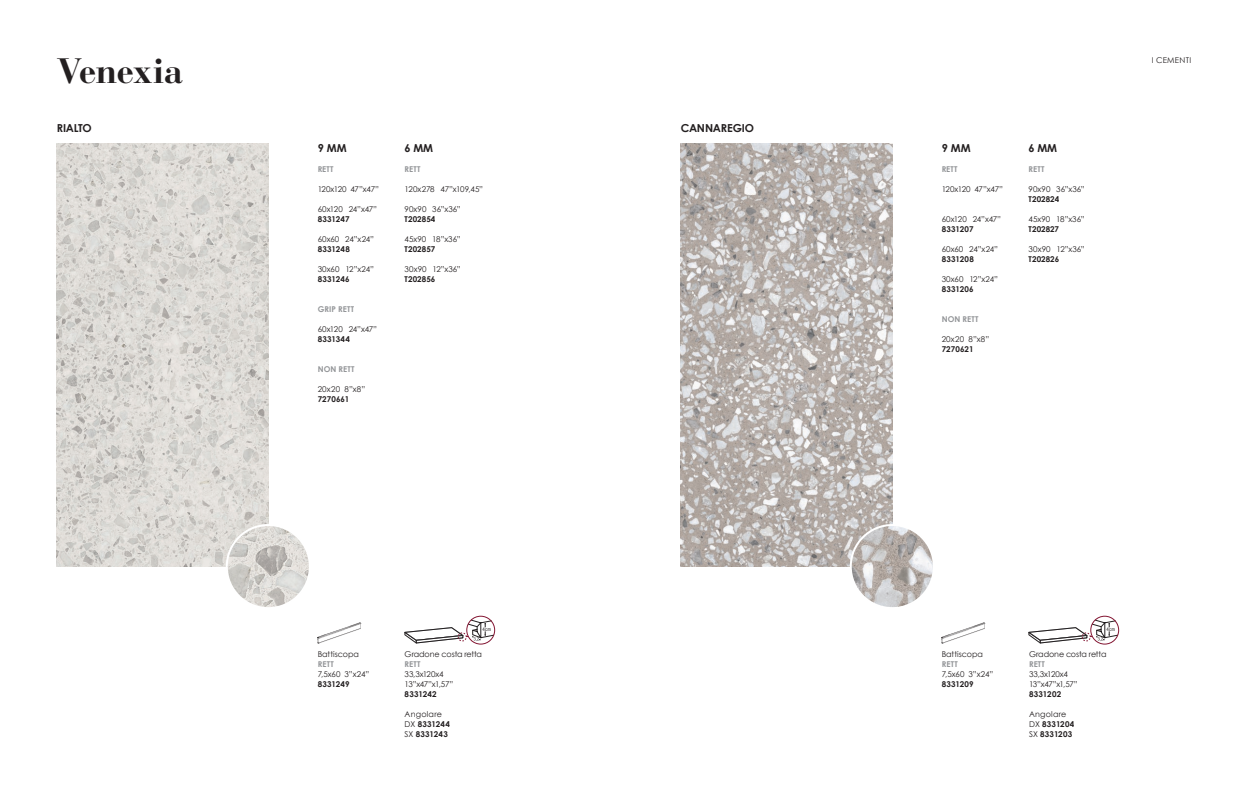
<style>
.page{position:relative;width:1248px;height:794px;background:#fff}
.page>*{position:absolute;margin:0;border:0;box-sizing:border-box;transform-origin:0 0}
.t1{font:700 35px "Bauer Bodoni Std";letter-spacing:-.02em;color:#231f20}
.t2{font:700 11px "Century Gothic";letter-spacing:-.01em;color:#231f20}
.t3{font:8px "Century Gothic";letter-spacing:-.005em;color:#231f20}
.t4{font:700 8px "Century Gothic";letter-spacing:.01em;color:#231f20}
.t5{font:700 8px "Century Gothic";letter-spacing:.01em;color:#939598}
.t6{font:700 8px/10px "Century Gothic";letter-spacing:.035em;color:#231f20}
.t7{font:8px/10px "Century Gothic";letter-spacing:-.035em;color:#231f20}
.t8{font:700 8px/10px "Century Gothic";letter-spacing:.03em;color:#231f20}
.t9{font:8px "Century Gothic";letter-spacing:-.04em;color:#231f20}
.t10{font:8px "Century Gothic";letter-spacing:.035em;color:#231f20}
.t11{font:condensed 5px "Helvetica Neue LT Std";color:#231f20}
.s1{font-weight:400}
</style>
<div class="page">
<img style="left:57px;top:144px;width:211px;height:422px">
<img style="left:680px;top:144px;width:212px;height:422px">
<img style="left:227px;top:525px;width:83px;height:83px;border-radius:42px">
<div style="left:226px;top:524px;width:85px;height:85px;border:2px solid #fff;border-radius:50%"></div>
<img style="left:850px;top:525px;width:83px;height:83px;border-radius:42px">
<div style="left:849px;top:524px;width:85px;height:85px;border:2px solid #fff;border-radius:50%"></div>
<svg style="left:317px;top:622px;width:45px;height:22px"></svg>
<svg style="left:941px;top:622px;width:44px;height:22px"></svg>
<svg style="left:404px;top:620px;width:90px;height:23px"></svg>
<div style="left:466px;top:616px;width:29px;height:28px;border:1px solid #831532;border-radius:50%"></div>
<svg style="left:1028px;top:620px;width:89px;height:23px"></svg>
<div style="left:1090px;top:616px;width:28px;height:28px;border:1px solid #831532;border-radius:50%"></div>
<h1 class="t1" style="left:57px;top:50px;width:128px">Venexia</h1>
<h2 class="t2" style="left:57px;top:121px;width:36px">RIALTO</h2>
<h2 class="t2" style="left:680px;top:121px;width:75px">CANNAREGIO</h2>
<h2 class="t2" style="left:317px;top:141px;width:30px">9 MM</h2>
<p class="t5" style="left:317px;top:164px;width:17px">RETT</p>
<p class="t9" style="left:317px;top:184px;width:63px">120x120 47”x47”</p>
<p class="t3" style="left:317px;top:204px;width:61px">60x120 24”x47”</p>
<p class="t4" style="left:317px;top:214px;width:33px">8331247</p>
<p class="t3" style="left:317px;top:234px;width:58px">60x60 24”x24”</p>
<p class="t8" style="left:317px;top:244px;width:34px">8331248</p>
<p class="t3" style="left:317px;top:264px;width:58px">30x60 12”x24”</p>
<p class="t4" style="left:317px;top:274px;width:34px">8331246</p>
<p class="t5" style="left:317px;top:304px;width:38px">GRIP RETT</p>
<p class="t3" style="left:317px;top:324px;width:61px">60x120 24”x47”</p>
<p class="t6" style="left:317px;top:334px;width:34px">8331344</p>
<p class="t5" style="left:317px;top:364px;width:38px">NON RETT</p>
<p class="t3" style="left:317px;top:384px;width:49px">20x20 8”x8”</p>
<p class="t4" style="left:317px;top:394px;width:33px">7270661</p>
<h2 class="t2" style="left:404px;top:141px;width:30px">6 MM</h2>
<p class="t5" style="left:404px;top:164px;width:17px">RETT</p>
<p class="t3" style="left:404px;top:184px;width:80px">120x278 47”x109,45”</p>
<p class="t3" style="left:404px;top:204px;width:58px">90x90 36”x36”</p>
<p class="t4" style="left:404px;top:214px;width:32px">T202854</p>
<p class="t3" style="left:404px;top:234px;width:57px">45x90 18”x36”</p>
<p class="t4" style="left:404px;top:244px;width:32px">T202857</p>
<p class="t3" style="left:404px;top:264px;width:58px">30x90 12”x36”</p>
<p class="t4" style="left:404px;top:274px;width:32px">T202856</p>
<h2 class="t2" style="left:941px;top:141px;width:30px">9 MM</h2>
<p class="t5" style="left:941px;top:164px;width:17px">RETT</p>
<p class="t9" style="left:941px;top:184px;width:63px">120x120 47”x47”</p>
<p class="t3" style="left:941px;top:214px;width:61px">60x120 24”x47”</p>
<p class="t4" style="left:941px;top:224px;width:33px">8331207</p>
<p class="t3" style="left:941px;top:244px;width:58px">60x60 24”x24”</p>
<p class="t6" style="left:941px;top:254px;width:34px">8331208</p>
<p class="t3" style="left:941px;top:274px;width:58px">30x60 12”x24”</p>
<p class="t8" style="left:941px;top:284px;width:34px">8331206</p>
<p class="t5" style="left:941px;top:314px;width:38px">NON RETT</p>
<p class="t3" style="left:941px;top:334px;width:49px">20x20 8”x8”</p>
<p class="t4" style="left:941px;top:344px;width:33px">7270621</p>
<h2 class="t2" style="left:1028px;top:141px;width:30px">6 MM</h2>
<p class="t5" style="left:1028px;top:164px;width:17px">RETT</p>
<p class="t3" style="left:1028px;top:184px;width:58px">90x90 36”x36”</p>
<p class="t4" style="left:1028px;top:194px;width:32px">T202824</p>
<p class="t3" style="left:1028px;top:214px;width:57px">45x90 18”x36”</p>
<p class="t4" style="left:1028px;top:224px;width:32px">T202827</p>
<p class="t3" style="left:1028px;top:244px;width:58px">30x90 12”x36”</p>
<p class="t4" style="left:1028px;top:254px;width:32px">T202826</p>
<p class="t10" style="left:1151px;top:55px;width:41px">I CEMENTI</p>
<p class="t3" style="left:317px;top:649px;width:43px">Battiscopa</p>
<p class="t5" style="left:317px;top:659px;width:18px">RETT</p>
<p class="t3" style="left:317px;top:669px;width:53px">7,5x60 3”x24”</p>
<p class="t4" style="left:317px;top:679px;width:33px">8331249</p>
<p class="t11" style="left:482px;top:626px;width:10px">4 cm</p>
<p class="t11" style="left:1106px;top:626px;width:10px">4 cm</p>
<p class="t3" style="left:404px;top:649px;width:79px">Gradone costa retta</p>
<p class="t5" style="left:404px;top:659px;width:17px">RETT</p>
<p class="t7" style="left:404px;top:669px;width:50px">33,3x120x4<br>13”x47”x1,57”</p>
<p class="t4" style="left:404px;top:689px;width:34px">8331242</p>
<p class="t8" style="left:404px;top:709px;width:47px"><span class="s1">Angolare<br>DX</span> 8331244<br><span class="s1">SX</span> 8331243</p>
<p class="t3" style="left:941px;top:649px;width:43px">Battiscopa</p>
<p class="t5" style="left:941px;top:659px;width:18px">RETT</p>
<p class="t3" style="left:941px;top:669px;width:53px">7,5x60 3”x24”</p>
<p class="t4" style="left:941px;top:679px;width:34px">8331209</p>
<p class="t3" style="left:1028px;top:649px;width:79px">Gradone costa retta</p>
<p class="t5" style="left:1028px;top:659px;width:17px">RETT</p>
<p class="t7" style="left:1028px;top:669px;width:50px">33,3x120x4<br>13”x47”x1,57”</p>
<p class="t6" style="left:1028px;top:689px;width:34px">8331202</p>
<p class="t6" style="left:1028px;top:709px;width:47px"><span class="s1">Angolare<br>DX</span> 8331204<br><span class="s1">SX</span> 8331203</p>
</div>
